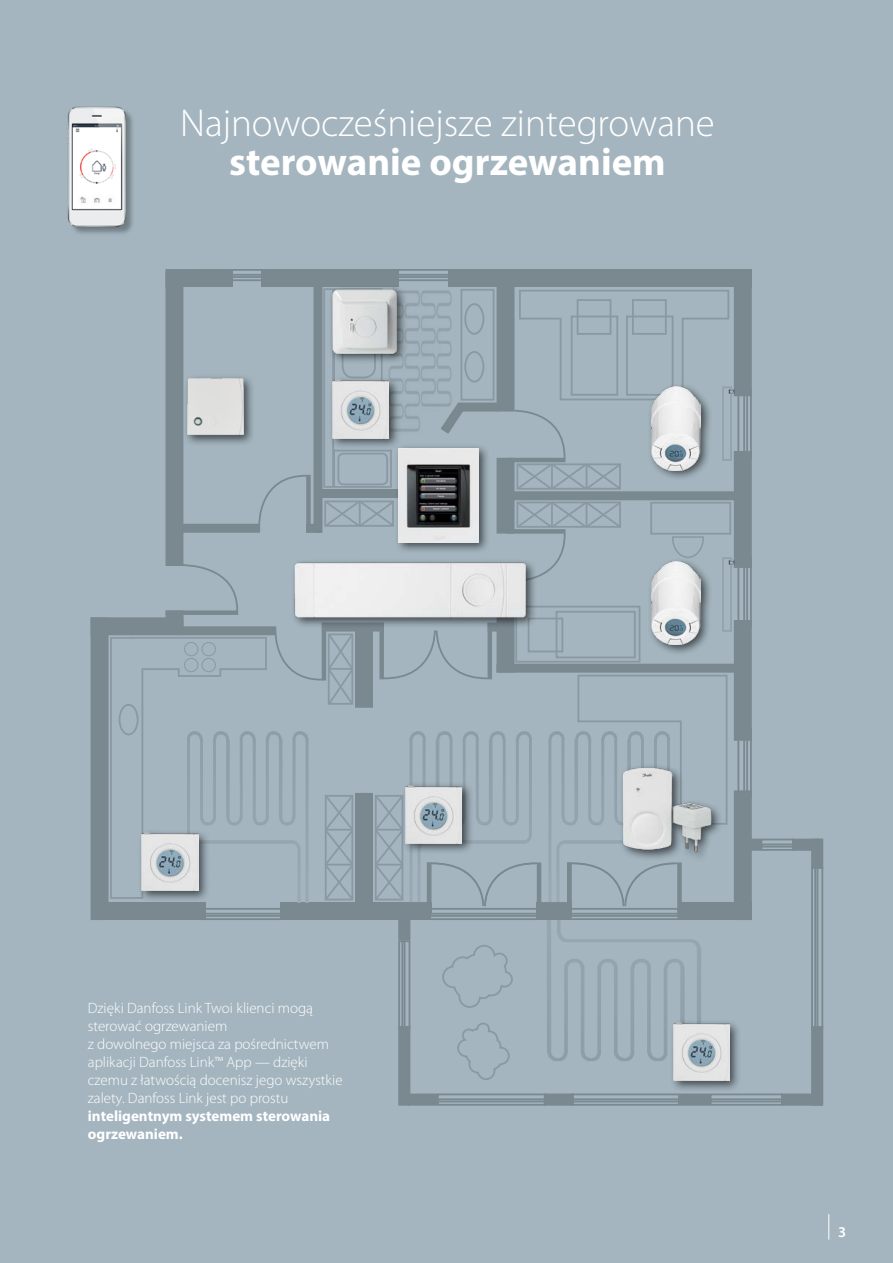
<style>
.page{position:relative;width:893px;height:1263px;background:#a4b5bf}
.page>*{position:absolute;margin:0;border:0;box-sizing:border-box;transform-origin:0 0}
.t1{font:300 39px "Myriad Pro";color:#fff}
.t2{font:700 39px "Myriad Pro";color:#fff}
.t3{font:300 15px/18px "Myriad Pro";color:#fff}
.t4{font:700 15px/18px "Myriad Pro";color:#fff}
.t5{font:600 15px "Myriad Pro";color:#fff}
</style>
<div class="page">
<div style="left:91px;top:617px;width:17px;height:303px;background:#7a8890"></div>
<div style="left:91px;top:617px;width:92px;height:18px;background:#7a8890"></div>
<div style="left:166px;top:610px;width:17px;height:19px;background:#7a8890"></div>
<div style="left:166px;top:610px;width:72px;height:5px;background:#7a8890"></div>
<svg style="left:181px;top:563px;width:57px;height:48px"></svg>
<div style="left:165px;top:272px;width:18px;height:294px;background:#7a8890"></div>
<div style="left:165px;top:269px;width:68px;height:18px;background:#7a8890"></div>
<div style="left:183px;top:626px;width:93px;height:9px;background:#7a8890"></div>
<div style="left:180px;top:524px;width:80px;height:9px;background:#7a8890"></div>
<div style="left:313px;top:271px;width:9px;height:262px;background:#7a8890"></div>
<div style="left:306px;top:524px;width:15px;height:9px;background:#7a8890"></div>
<div style="left:261px;top:269px;width:137px;height:18px;background:#7a8890"></div>
<div style="left:306px;top:475px;width:5px;height:58px;background:#7a8890"></div>
<svg style="left:257px;top:475px;width:49px;height:49px"></svg>
<div style="left:497px;top:271px;width:17px;height:141px;background:#7a8890"></div>
<div style="left:497px;top:458px;width:17px;height:76px;background:#7a8890"></div>
<div style="left:497px;top:580px;width:17px;height:92px;background:#79878f"></div>
<div style="left:319px;top:489px;width:84px;height:9px;background:#7a8890"></div>
<svg style="left:454px;top:402px;width:12px;height:23px"></svg>
<div style="left:448px;top:269px;width:304px;height:18px;background:#7a8890"></div>
<div style="left:499px;top:491px;width:247px;height:9px;background:#7a8890"></div>
<div style="left:496px;top:664px;width:249px;height:9px;background:#7a8890"></div>
<div style="left:322px;top:622px;width:62px;height:9px;background:#79878f"></div>
<div style="left:355px;top:626px;width:18px;height:82px;background:#7a8890"></div>
<div style="left:355px;top:793px;width:18px;height:117px;background:#7a8890"></div>
<div style="left:97px;top:902px;width:108px;height:18px;background:#7a8890"></div>
<div style="left:280px;top:902px;width:151px;height:18px;background:#7a8890"></div>
<div style="left:679px;top:902px;width:73px;height:18px;background:#7a8890"></div>
<div style="left:734px;top:790px;width:18px;height:130px;background:#7a8890"></div>
<div style="left:734px;top:620px;width:18px;height:121px;background:#7a8890"></div>
<div style="left:734px;top:451px;width:18px;height:117px;background:#7a8890"></div>
<div style="left:734px;top:279px;width:18px;height:117px;background:#7a8890"></div>
<div style="left:737px;top:557px;width:15px;height:71px;border:2px solid #939598"></div>
<div style="left:743px;top:557px;width:5px;height:71px;border:2px solid #939598"></div>
<div style="left:202px;top:908px;width:80px;height:12px;border:2px solid #939598"></div>
<div style="left:202px;top:913px;width:80px;height:4px;border:2px solid #939598"></div>
<div style="left:737px;top:390px;width:15px;height:70px;border:2px solid #939598"></div>
<div style="left:743px;top:390px;width:5px;height:70px;border:2px solid #939598"></div>
<div style="left:737px;top:728px;width:15px;height:70px;border:2px solid #939598"></div>
<div style="left:743px;top:728px;width:5px;height:70px;border:2px solid #939598"></div>
<div style="left:357px;top:269px;width:109px;height:12px;border:2px solid #939598"></div>
<div style="left:357px;top:274px;width:109px;height:4px;border:2px solid #939598"></div>
<div style="left:204px;top:269px;width:109px;height:12px;border:2px solid #939598"></div>
<div style="left:204px;top:274px;width:109px;height:4px;border:2px solid #939598"></div>
<div style="left:458px;top:403px;width:40px;height:9px;background:#7a8890"></div>
<div style="left:398px;top:910px;width:12px;height:30px;background:#7a8890"></div>
<div style="left:398px;top:940px;width:12px;height:89px;border:2px solid #939598"></div>
<div style="left:401px;top:940px;width:4px;height:89px;border:2px solid #939598"></div>
<div style="left:437px;top:1093px;width:109px;height:13px;border:2px solid #939598"></div>
<div style="left:437px;top:1098px;width:109px;height:4px;border:2px solid #939598"></div>
<div style="left:398px;top:1026px;width:12px;height:80px;background:#7a8890"></div>
<div style="left:407px;top:1093px;width:30px;height:12px;background:#7a8890"></div>
<div style="left:570px;top:1093px;width:110px;height:13px;border:2px solid #939598"></div>
<div style="left:570px;top:1098px;width:110px;height:4px;border:2px solid #939598"></div>
<div style="left:544px;top:1093px;width:30px;height:12px;background:#7a8890"></div>
<div style="left:680px;top:1093px;width:30px;height:12px;background:#7a8890"></div>
<div style="left:710px;top:1093px;width:73px;height:13px;border:2px solid #939598"></div>
<div style="left:710px;top:1098px;width:73px;height:4px;border:2px solid #939598"></div>
<div style="left:781px;top:1093px;width:42px;height:12px;background:#7a8890"></div>
<div style="left:811px;top:839px;width:12px;height:30px;background:#7a8890"></div>
<div style="left:811px;top:867px;width:12px;height:162px;border:2px solid #939598"></div>
<div style="left:814px;top:867px;width:4px;height:162px;border:2px solid #939598"></div>
<div style="left:811px;top:1026px;width:12px;height:80px;background:#7a8890"></div>
<div style="left:760px;top:839px;width:34px;height:12px;border:2px solid #939598"></div>
<div style="left:760px;top:843px;width:34px;height:4px;border:2px solid #939598"></div>
<div style="left:792px;top:839px;width:30px;height:12px;background:#7a8890"></div>
<div style="left:738px;top:839px;width:23px;height:12px;background:#7a8890"></div>
<div style="left:488px;top:622px;width:9px;height:9px;background:#79878f"></div>
<img style="left:547px;top:920px;width:154px;height:141px">
<img style="left:268px;top:731px;width:41px;height:171px">
<img style="left:389px;top:290px;width:63px;height:142px">
<img style="left:441px;top:409px;width:13px;height:25px">
<svg style="left:110px;top:637px;width:158px;height:262px"></svg>
<div style="left:184px;top:658px;width:14px;height:14px;border:1px solid #bcbec0;border-radius:50%"></div>
<div style="left:202px;top:658px;width:14px;height:14px;border:1px solid #bcbec0;border-radius:50%"></div>
<div style="left:184px;top:642px;width:14px;height:14px;border:1px solid #bcbec0;border-radius:50%"></div>
<div style="left:202px;top:642px;width:14px;height:14px;border:1px solid #bcbec0;border-radius:50%"></div>
<div style="left:323px;top:288px;width:11px;height:200px;border:2px solid #bcbec0"></div>
<div style="left:342px;top:298px;width:34px;height:80px;border:2px solid #bcbec0;border-radius:11px"></div>
<div style="left:461px;top:289px;width:33px;height:112px;border:2px solid #bcbec0"></div>
<div style="left:464px;top:351px;width:20px;height:31px;border:2px solid #bcbec0;border-radius:50%"></div>
<div style="left:464px;top:303px;width:20px;height:32px;border:2px solid #bcbec0;border-radius:50%"></div>
<div style="left:515px;top:606px;width:125px;height:57px;border:2px solid #bcbec0"></div>
<div style="left:556px;top:611px;width:80px;height:47px;border:2px solid #bcbec0"></div>
<div style="left:650px;top:502px;width:81px;height:33px;border:2px solid #bcbec0"></div>
<div style="left:119px;top:704px;width:20px;height:31px;border:2px solid #bcbec0;border-radius:50%"></div>
<svg style="left:672px;top:536px;width:32px;height:22px"></svg>
<svg style="left:513px;top:409px;width:108px;height:82px"></svg>
<svg style="left:514px;top:500px;width:108px;height:78px"></svg>
<svg style="left:323px;top:447px;width:71px;height:80px"></svg>
<svg style="left:325px;top:795px;width:28px;height:106px"></svg>
<svg style="left:373px;top:629px;width:355px;height:291px"></svg>
<svg style="left:274px;top:628px;width:81px;height:77px"></svg>
<div style="left:722px;top:386px;width:10px;height:75px;border:2px solid #d1d3d4"></div>
<svg style="left:519px;top:290px;width:215px;height:111px"></svg>
<div style="left:722px;top:557px;width:10px;height:75px;border:2px solid #d1d3d4"></div>
<svg style="left:729px;top:559px;width:5px;height:5px"></svg>
<div style="left:528px;top:618px;width:35px;height:34px;border:2px solid #bcbec0"></div>
<svg style="left:457px;top:1023px;width:53px;height:57px"></svg>
<svg style="left:442px;top:945px;width:71px;height:63px"></svg>
<div style="left:183px;top:374px;width:72px;height:73px;background:#000;opacity:.6"></div>
<img style="left:186px;top:377px;width:59px;height:60px">
<div style="left:647px;top:383px;width:66px;height:98px;background:#000;opacity:.6"></div>
<img style="left:651px;top:387px;width:50px;height:83px">
<div style="left:291px;top:558px;width:246px;height:70px;background:#000;opacity:.6"></div>
<img style="left:291px;top:562px;width:238px;height:55px">
<div style="left:647px;top:558px;width:66px;height:98px;background:#000;opacity:.6"></div>
<img style="left:651px;top:562px;width:50px;height:83px">
<div style="left:669px;top:1018px;width:73px;height:74px;background:#000;opacity:.6"></div>
<img style="left:673px;top:1022px;width:56px;height:58px">
<div style="left:402px;top:781px;width:72px;height:74px;background:#000;opacity:.6"></div>
<img style="left:406px;top:785px;width:56px;height:58px">
<div style="left:328px;top:376px;width:73px;height:74px;background:#000;opacity:.6"></div>
<img style="left:332px;top:380px;width:57px;height:58px">
<div style="left:138px;top:829px;width:72px;height:74px;background:#000;opacity:.6"></div>
<img style="left:142px;top:833px;width:56px;height:58px">
<div style="left:328px;top:285px;width:80px;height:80px;background:#000;opacity:.6"></div>
<img style="left:329px;top:287px;width:70px;height:69px">
<div style="left:619px;top:763px;width:104px;height:99px;background:#000;opacity:.6"></div>
<img style="left:621px;top:763px;width:92px;height:92px">
<div style="left:395px;top:444px;width:95px;height:110px;background:#000;opacity:.6"></div>
<img style="left:399px;top:448px;width:79px;height:94px">
<img style="left:67px;top:106px;width:66px;height:128px">
<svg style="left:828px;top:1214px;width:1px;height:25px"></svg>
<h1 class="t1" style="left:180px;top:101px;width:536px">Najnowocześniejsze zintegrowane</h1>
<h1 class="t2" style="left:229px;top:136px;width:438px">sterowanie ogrzewaniem</h1>
<p class="t3" style="left:88px;top:999px;width:256px">Dzięki Danfoss Link Twoi klienci mogą sterować ogrzewaniem<br>z dowolnego miejsca za pośrednictwem aplikacji Danfoss Link™ App — dzięki czemu z łatwością docenisz jego wszystkie zalety. Danfoss Link jest po prostu</p>
<p class="t4" style="left:88px;top:1107px;width:244px">inteligentnym systemem sterowania ogrzewaniem.</p>
<p class="t5" style="left:838px;top:1223px;width:10px">3</p>
</div>
